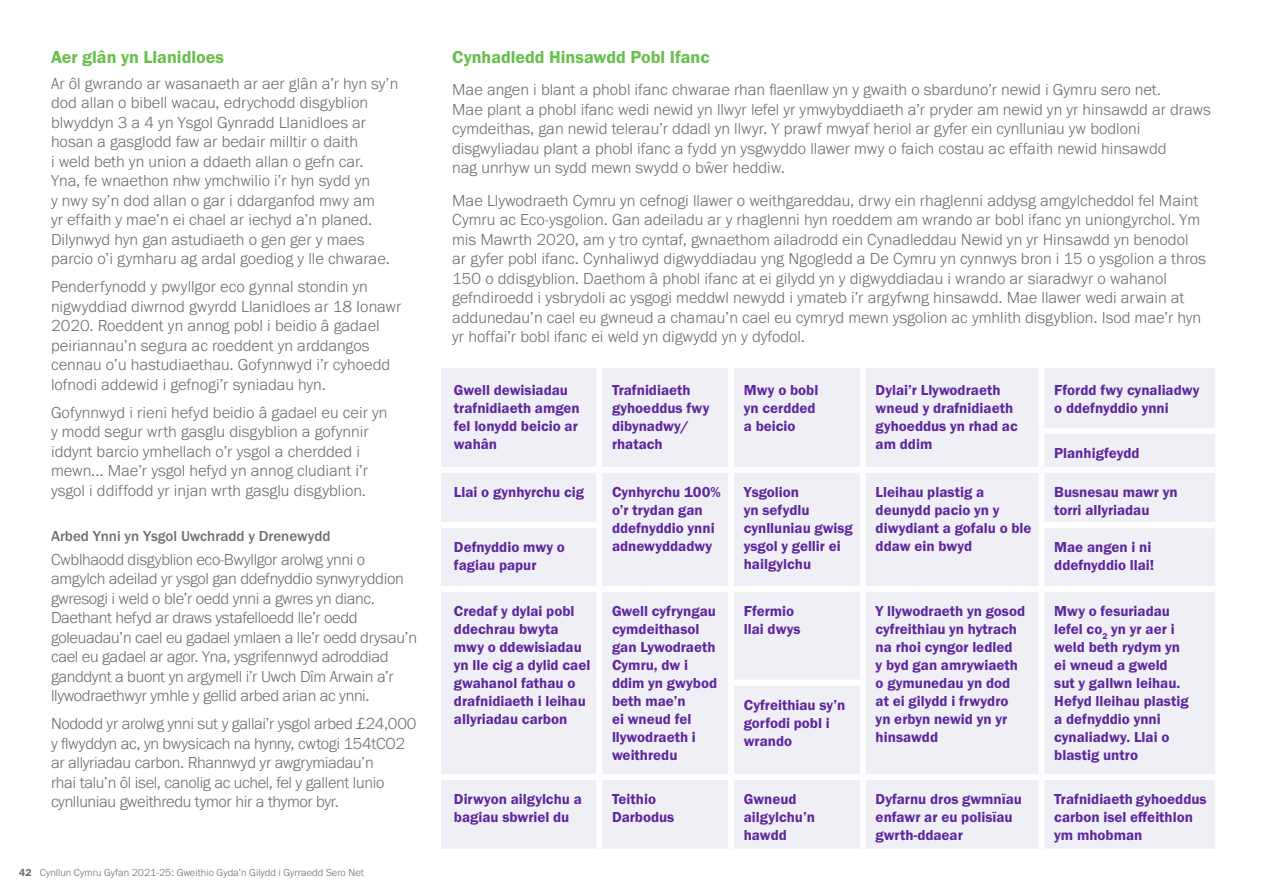
<style>
.page{position:relative;width:1263px;height:893px;background:#fff}
.page>*{position:absolute;margin:0;border:0;box-sizing:border-box;transform-origin:0 0}
.Main_Body{font:18px "Franklin Gothic URW Dem";color:#68bf4b}
.Header_SB{font:18px "Franklin Gothic URW Dem";color:#68bf4b}
.Main_Body-2{font:300 16.5px/19.5px "Franklin Gothic URW";color:#706f6f}
.Main_Body-3{font:300 16.5px/19.5px "Franklin Gothic URW";letter-spacing:-.02em;color:#706f6f}
.BOLD_TABLE_AT_BACK{font:15px/18px "Franklin Gothic URW Dem";color:#5f279e}
.Smaller_grey_header{font:500 15px "Franklin Gothic URW";color:#706f6f}
.t1{font:300 10.5px "Franklin Gothic URW";color:#706f6f}
.s1{font-family:"Franklin Gothic URW Dem";font-weight:400}
</style>
<div class="page">
<div style="left:441px;top:368px;width:774px;height:481px;background:#efeff5"></div>
<div style="left:596px;top:368px;width:6px;height:63px;background:#fff"></div>
<div style="left:596px;top:431px;width:6px;height:36px;background:#fff"></div>
<div style="left:1038px;top:428px;width:177px;height:6px;background:#fff"></div>
<div style="left:441px;top:467px;width:158px;height:6px;background:#fff"></div>
<div style="left:599px;top:467px;width:132px;height:6px;background:#fff"></div>
<div style="left:596px;top:473px;width:6px;height:49px;background:#fff"></div>
<div style="left:731px;top:467px;width:132px;height:6px;background:#fff"></div>
<div style="left:863px;top:467px;width:178px;height:6px;background:#fff"></div>
<div style="left:1041px;top:467px;width:174px;height:6px;background:#fff"></div>
<div style="left:441px;top:522px;width:161px;height:6px;background:#fff"></div>
<div style="left:596px;top:528px;width:6px;height:58px;background:#fff"></div>
<div style="left:1038px;top:522px;width:177px;height:6px;background:#fff"></div>
<div style="left:441px;top:586px;width:158px;height:6px;background:#fff"></div>
<div style="left:599px;top:586px;width:132px;height:6px;background:#fff"></div>
<div style="left:596px;top:592px;width:6px;height:90px;background:#fff"></div>
<div style="left:731px;top:586px;width:132px;height:6px;background:#fff"></div>
<div style="left:863px;top:586px;width:178px;height:6px;background:#fff"></div>
<div style="left:1041px;top:586px;width:174px;height:6px;background:#fff"></div>
<div style="left:596px;top:682px;width:6px;height:92px;background:#fff"></div>
<div style="left:728px;top:679px;width:138px;height:6px;background:#fff"></div>
<div style="left:441px;top:774px;width:158px;height:6px;background:#fff"></div>
<div style="left:599px;top:774px;width:132px;height:6px;background:#fff"></div>
<div style="left:596px;top:780px;width:6px;height:69px;background:#fff"></div>
<div style="left:731px;top:774px;width:132px;height:6px;background:#fff"></div>
<div style="left:863px;top:774px;width:178px;height:6px;background:#fff"></div>
<div style="left:1041px;top:774px;width:174px;height:6px;background:#fff"></div>
<div style="left:728px;top:368px;width:6px;height:63px;background:#fff"></div>
<div style="left:728px;top:431px;width:6px;height:36px;background:#fff"></div>
<div style="left:728px;top:473px;width:6px;height:52px;background:#fff"></div>
<div style="left:728px;top:525px;width:6px;height:61px;background:#fff"></div>
<div style="left:728px;top:592px;width:6px;height:87px;background:#fff"></div>
<div style="left:728px;top:685px;width:6px;height:89px;background:#fff"></div>
<div style="left:728px;top:780px;width:6px;height:69px;background:#fff"></div>
<div style="left:860px;top:368px;width:6px;height:63px;background:#fff"></div>
<div style="left:860px;top:431px;width:6px;height:36px;background:#fff"></div>
<div style="left:860px;top:473px;width:6px;height:52px;background:#fff"></div>
<div style="left:860px;top:525px;width:6px;height:61px;background:#fff"></div>
<div style="left:860px;top:592px;width:6px;height:87px;background:#fff"></div>
<div style="left:860px;top:685px;width:6px;height:89px;background:#fff"></div>
<div style="left:860px;top:780px;width:6px;height:69px;background:#fff"></div>
<div style="left:1038px;top:368px;width:6px;height:60px;background:#fff"></div>
<div style="left:1038px;top:434px;width:6px;height:33px;background:#fff"></div>
<div style="left:1038px;top:473px;width:6px;height:49px;background:#fff"></div>
<div style="left:1038px;top:528px;width:6px;height:58px;background:#fff"></div>
<div style="left:1038px;top:592px;width:6px;height:90px;background:#fff"></div>
<div style="left:1038px;top:682px;width:6px;height:92px;background:#fff"></div>
<div style="left:1038px;top:780px;width:6px;height:69px;background:#fff"></div>
<h2 class="Header_SB" style="left:51px;top:46px;width:175px">Aer glân yn Llanidloes</h2>
<p class="Main_Body-2" style="left:51px;top:73px;width:349px">Ar ôl gwrando ar wasanaeth ar aer glân a’r hyn sy’n dod allan o bibell wacau, edrychodd disgyblion blwyddyn 3 a 4 yn Ysgol Gynradd Llanidloes ar hosan a gasglodd faw ar bedair milltir o daith<br>i weld beth yn union a ddaeth allan o gefn car.<br>Yna, fe wnaethon nhw ymchwilio i’r hyn sydd yn<br>y nwy sy’n dod allan o gar i ddarganfod mwy am<br>yr effaith y mae’n ei chael ar iechyd a’n planed.<br>Dilynwyd hyn gan astudiaeth o gen ger y maes parcio o’i gymharu ag ardal goediog y lle chwarae.</p>
<p class="Main_Body-2" style="left:51px;top:277px;width:352px">Penderfynodd y pwyllgor eco gynnal stondin yn nigwyddiad diwrnod gwyrdd Llanidloes ar 18 Ionawr 2020. Roeddent yn annog pobl i beidio â gadael peiriannau’n segura ac roeddent yn arddangos cennau o’u hastudiaethau. Gofynnwyd i’r cyhoedd lofnodi addewid i gefnogi’r syniadau hyn.</p>
<p class="Main_Body-2" style="left:51px;top:402px;width:338px">Gofynnwyd i rieni hefyd beidio â gadael eu ceir yn y modd segur wrth gasglu disgyblion a gofynnir iddynt barcio ymhellach o’r ysgol a cherdded i mewn... Mae’r ysgol hefyd yn annog cludiant i’r ysgol i ddiffodd yr injan wrth gasglu disgyblion.</p>
<h3 class="Smaller_grey_header" style="left:51px;top:527px;width:281px">Arbed Ynni yn Ysgol Uwchradd y Drenewydd</h3>
<p class="Main_Body-3" style="left:51px;top:549px;width:367px">Cwblhaodd disgyblion eco-Bwyllgor arolwg ynni o amgylch adeilad yr ysgol gan ddefnyddio synwyryddion gwresogi i weld o ble’r oedd ynni a gwres yn dianc.<br>Daethant hefyd ar draws ystafelloedd lle’r oedd goleuadau’n cael eu gadael ymlaen a lle’r oedd drysau’n cael eu gadael ar agor. Yna, ysgrifennwyd adroddiad ganddynt a buont yn argymell i’r Uwch Dîm Arwain a’r llywodraethwyr ymhle y gellid arbed arian ac ynni.</p>
<p class="Main_Body-3" style="left:51px;top:714px;width:367px">Nododd yr arolwg ynni sut y gallai’r ysgol arbed £24,000 y flwyddyn ac, yn bwysicach na hynny, cwtogi 154tCO2 ar allyriadau carbon. Rhannwyd yr awgrymiadau’n<br>rhai talu’n ôl isel, canolig ac uchel, fel y gallent lunio cynlluniau gweithredu tymor hir a thymor byr.</p>
<p class="t1" style="left:19px;top:866px;width:346px"><span class="s1">42</span> Cynllun Cymru Gyfan 2021-25: Gweithio Gyda’n Gilydd i Gyrraedd Sero Net</p>
<p class="Main_Body" style="left:452px;top:46px;width:259px">Cynhadledd Hinsawdd Pobl Ifanc</p>
<p class="Main_Body-2" style="left:452px;top:80px;width:760px">Mae angen i blant a phobl ifanc chwarae rhan flaenllaw yn y gwaith o sbarduno’r newid i Gymru sero net.<br>Mae plant a phobl ifanc wedi newid yn llwyr lefel yr ymwybyddiaeth a’r pryder am newid yn yr hinsawdd ar draws cymdeithas, gan newid telerau’r ddadl yn llwyr. Y prawf mwyaf heriol ar gyfer ein cynlluniau yw bodloni disgwyliadau plant a phobl ifanc a fydd yn ysgwyddo llawer mwy o faich costau ac effaith newid hinsawdd<br>nag unrhyw un sydd mewn swydd o bŵer heddiw.</p>
<p class="Main_Body-2" style="left:452px;top:190px;width:755px">Mae Llywodraeth Cymru yn cefnogi llawer o weithgareddau, drwy ein rhaglenni addysg amgylcheddol fel Maint Cymru ac Eco-ysgolion. Gan adeiladu ar y rhaglenni hyn roeddem am wrando ar bobl ifanc yn uniongyrchol. Ym mis Mawrth 2020, am y tro cyntaf, gwnaethom ailadrodd ein Cynadleddau Newid yn yr Hinsawdd yn benodol ar gyfer pobl ifanc. Cynhaliwyd digwyddiadau yng Ngogledd a De Cymru yn cynnwys bron i 15 o ysgolion a thros 150 o ddisgyblion. Daethom â phobl ifanc at ei gilydd yn y digwyddiadau i wrando ar siaradwyr o wahanol gefndiroedd i ysbrydoli ac ysgogi meddwl newydd i ymateb i’r argyfwng hinsawdd. Mae llawer wedi arwain at addunedau’n cael eu gwneud a chamau’n cael eu cymryd mewn ysgolion ac ymhlith disgyblion. Isod mae’r hyn yr hoffai’r bobl ifanc ei weld yn digwydd yn y dyfodol.</p>
<p class="BOLD_TABLE_AT_BACK" style="left:454px;top:381px;width:127px">Gwell dewisiadau trafnidiaeth amgen fel lonydd beicio ar wahân</p>
<p class="BOLD_TABLE_AT_BACK" style="left:612px;top:381px;width:99px">Trafnidiaeth gyhoeddus fwy dibynadwy/ rhatach</p>
<p class="BOLD_TABLE_AT_BACK" style="left:744px;top:381px;width:76px">Mwy o bobl yn cerdded a beicio</p>
<p class="BOLD_TABLE_AT_BACK" style="left:876px;top:381px;width:144px">Dylai’r Llywodraeth wneud y drafnidiaeth gyhoeddus yn rhad ac am ddim</p>
<p class="BOLD_TABLE_AT_BACK" style="left:1054px;top:381px;width:147px">Ffordd fwy cynaliadwy o ddefnyddio ynni</p>
<p class="BOLD_TABLE_AT_BACK" style="left:1054px;top:444px;width:87px">Planhigfeydd</p>
<p class="BOLD_TABLE_AT_BACK" style="left:454px;top:483px;width:132px">Llai o gynhyrchu cig</p>
<p class="BOLD_TABLE_AT_BACK" style="left:612px;top:483px;width:110px">Cynhyrchu 100% o’r trydan gan ddefnyddio ynni adnewyddadwy</p>
<p class="BOLD_TABLE_AT_BACK" style="left:744px;top:483px;width:111px">Ysgolion<br>yn sefydlu cynlluniau gwisg ysgol y gellir ei hailgylchu</p>
<p class="BOLD_TABLE_AT_BACK" style="left:876px;top:483px;width:157px">Lleihau plastig a deunydd pacio yn y diwydiant a gofalu o ble ddaw ein bwyd</p>
<p class="BOLD_TABLE_AT_BACK" style="left:1054px;top:483px;width:125px">Busnesau mawr yn torri allyriadau</p>
<p class="BOLD_TABLE_AT_BACK" style="left:454px;top:538px;width:113px">Defnyddio mwy o fagiau papur</p>
<p class="BOLD_TABLE_AT_BACK" style="left:1054px;top:538px;width:101px">Mae angen i ni ddefnyddio llai!</p>
<p class="BOLD_TABLE_AT_BACK" style="left:454px;top:602px;width:138px">Credaf y dylai pobl ddechrau bwyta mwy o ddewisiadau yn lle cig a dylid cael gwahanol fathau o drafnidiaeth i leihau allyriadau carbon</p>
<p class="BOLD_TABLE_AT_BACK" style="left:612px;top:602px;width:107px">Gwell cyfryngau cymdeithasol gan Lywodraeth<br>Cymru, dw i ddim yn gwybod beth mae’n<br>ei wneud fel llywodraeth i weithredu</p>
<p class="BOLD_TABLE_AT_BACK" style="left:744px;top:602px;width:58px">Ffermio llai dwys</p>
<p class="BOLD_TABLE_AT_BACK" style="left:876px;top:602px;width:151px">Y llywodraeth yn gosod cyfreithiau yn hytrach na rhoi cyngor ledled<br>y byd gan amrywiaeth o gymunedau yn dod at ei gilydd i frwydro yn erbyn newid yn yr hinsawdd</p>
<p class="BOLD_TABLE_AT_BACK" style="left:1054px;top:602px;width:136px">Mwy o fesuriadau lefel co<sub>2</sub> yn yr aer i weld beth rydym yn ei wneud a gweld sut y gallwn leihau.<br>Hefyd lleihau plastig a defnyddio ynni cynaliadwy. Llai o blastig untro</p>
<p class="BOLD_TABLE_AT_BACK" style="left:744px;top:695px;width:103px">Cyfreithiau sy’n gorfodi pobl i wrando</p>
<p class="BOLD_TABLE_AT_BACK" style="left:454px;top:790px;width:129px">Dirwyon ailgylchu a bagiau sbwriel du</p>
<p class="BOLD_TABLE_AT_BACK" style="left:612px;top:790px;width:64px">Teithio<br>Darbodus</p>
<p class="BOLD_TABLE_AT_BACK" style="left:744px;top:790px;width:73px">Gwneud ailgylchu’n hawdd</p>
<p class="BOLD_TABLE_AT_BACK" style="left:876px;top:790px;width:148px">Dyfarnu dros gwmnïau enfawr ar eu polisïau gwrth-ddaear</p>
<p class="BOLD_TABLE_AT_BACK" style="left:1054px;top:790px;width:154px">Trafnidiaeth gyhoeddus carbon isel effeithlon ym mhobman</p>
</div>
